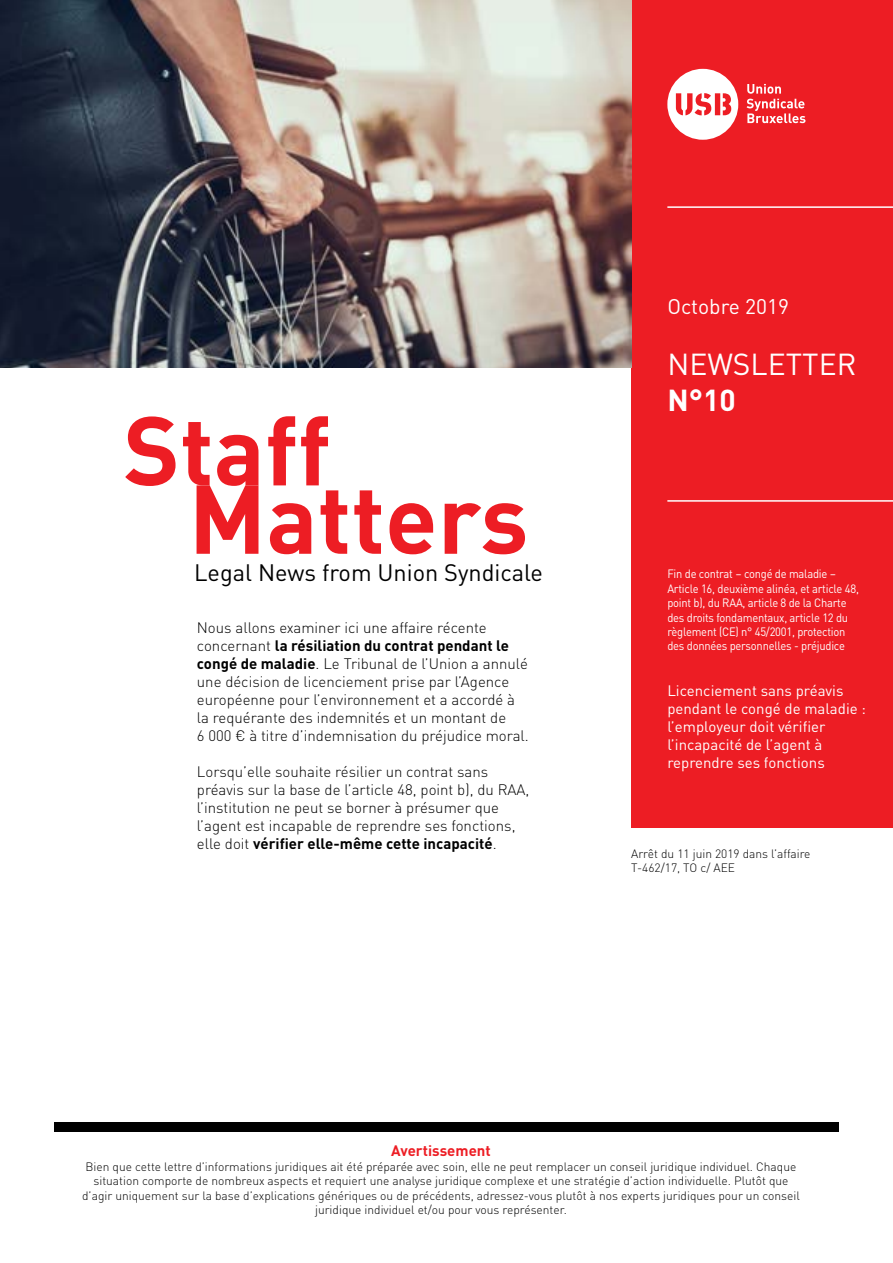
<style>
.page{position:relative;width:893px;height:1263px;background:#fff}
.page>*{position:absolute;margin:0;border:0;box-sizing:border-box;transform-origin:0 0}
.t1{font:30px "DIN";color:#fff}
.t2{font:700 30px "DIN";color:#fff}
.t3{font:23.55px "DIN";color:#000}
.t4{font:21px "DIN";color:#fff}
.t5{font:300 15px/18px "DIN Pro";color:#000}
.t6{font:15px/18px "DIN Pro";color:#fff}
.t7{font:700 15px "DIN Pro";color:#ed1d24}
.t8{font:300 12px/14.4px "DIN Pro";color:#000}
.t9{font:12px/14.4px "DIN Pro";letter-spacing:-.02em;color:#fff;scale:.93 1}
.s1{font-weight:700}
</style>
<div class="page">
<div style="left:631px;top:0;width:262px;height:827px;background:#ed1d24"></div>
<hr style="left:667px;top:206px;width:226px;height:2px;background:#fff">
<hr style="left:667px;top:500px;width:226px;height:2px;background:#fff">
<svg style="left:667px;top:69px;width:71px;height:71px"></svg>
<svg style="left:747px;top:84px;width:58px;height:39px"></svg>
<svg style="left:125px;top:416px;width:51px;height:70px"></svg>
<svg style="left:183px;top:422px;width:75px;height:132px"></svg>
<svg style="left:268px;top:416px;width:79px;height:138px"></svg>
<svg style="left:354px;top:490px;width:27px;height:64px"></svg>
<svg style="left:390px;top:503px;width:43px;height:51px"></svg>
<svg style="left:445px;top:503px;width:80px;height:51px"></svg>
<div style="left:54px;top:1122px;width:785px;height:9px;background:#000"></div>
<img style="left:0;top:0;width:631px;height:368px">
<h2 class="t3" style="left:194px;top:558px;width:350px">Legal News from Union Syndicale</h2>
<p class="t5" style="left:197px;top:617px;width:333px">Nous allons examiner ici une affaire récente concernant <span class="s1">la résiliation du contrat pendant le congé de maladie</span>. Le Tribunal de l’Union a annulé une décision de licenciement prise par l’Agence européenne pour l’environnement et a accordé à la requérante des indemnités et un montant de<br>6 000 € à titre d’indemnisation du préjudice moral.</p>
<p class="t5" style="left:197px;top:761px;width:334px">Lorsqu’elle souhaite résilier un contrat sans préavis sur la base de l’article 48, point b), du RAA, l’institution ne peut se borner à présumer que l’agent est incapable de reprendre ses fonctions, elle doit <span class="s1">vérifier elle-même cette incapacité</span>.</p>
<h3 class="t4" style="left:667px;top:293px;width:123px">Octobre 2019</h3>
<h1 class="t1" style="left:667px;top:346px;width:190px">NEWSLETTER</h1>
<h1 class="t2" style="left:667px;top:381px;width:70px">N°10</h1>
<p class="t9" style="left:667px;top:566px;width:207px">Fin de contrat – congé de maladie – Article 16, deuxième alinéa, et article 48, point b), du RAA, article 8 de la Charte des droits fondamentaux, article 12 du règlement (CE) n° 45/2001, protection des données personnelles - préjudice</p>
<p class="t6" style="left:667px;top:680px;width:200px">Licenciement sans préavis pendant le congé de maladie : l’employeur doit vérifier l’incapacité de l’agent à reprendre ses fonctions</p>
<p class="t8" style="left:631px;top:846px;width:181px">Arrêt du 11 juin 2019 dans l’affaire<br>T-462/17, TO c/ AEE</p>
<p class="t7" style="left:391px;top:1139px;width:101px">Avertissement</p>
<p class="t8" style="left:82px;top:1158px;width:719px;text-align:center">Bien que cette lettre d’informations juridiques ait été préparée avec soin, elle ne peut remplacer un conseil juridique individuel. Chaque situation comporte de nombreux aspects et requiert une analyse juridique complexe et une stratégie d’action individuelle. Plutôt que d’agir uniquement sur la base d’explications génériques ou de précédents, adressez-vous plutôt à nos experts juridiques pour un conseil juridique individuel et/ou pour vous représenter.</p>
</div>
